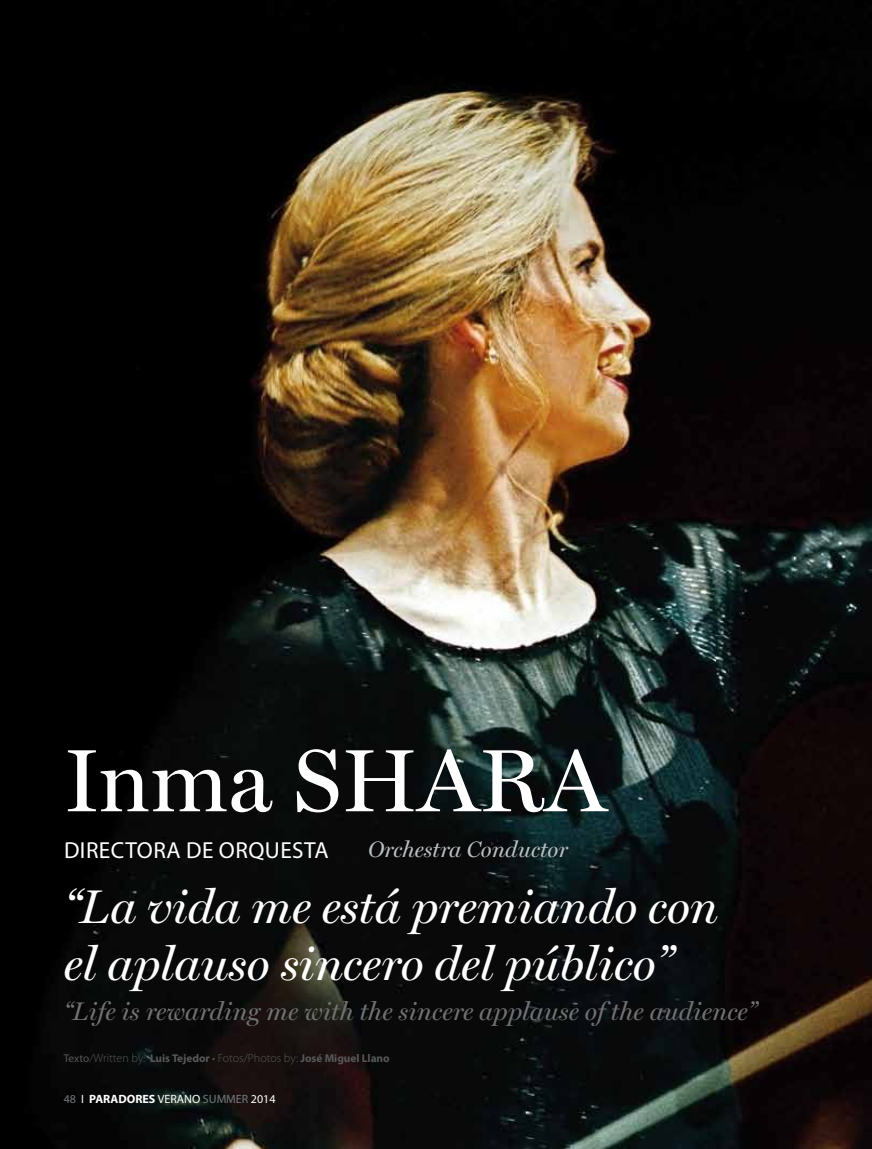
<style>
.page{position:relative;width:872px;height:1149px;background:#fff}
.page>*{position:absolute;margin:0;border:0;box-sizing:border-box;transform-origin:0 0}
.t1{font:89.1px "Miller Display";color:#fff}
.t2{font:italic 47.55px/57px "Miller Display";color:#fff}
.t3{font:italic 25.65px "Miller Display";color:#707172}
.t4{font:23.25px "Myriad Pro";letter-spacing:.02em;color:#fff}
.t5{font:italic 22.5px "Miller Display";color:#b9bfc3}
.t6{font:12px "Myriad Pro";color:#fff}
.t7{font:700 12px "Myriad Pro";color:#fff}
.t8{font:700 11.25px "Myriad Pro";color:#58585a}
.s1{font-weight:400}
.s2{font-weight:300}
.s3{font-weight:300;font-size:12px}
.s4{font-weight:400;color:#72797e}
.s5{font-weight:700}
.s6{color:#72797e}
</style>
<div class="page">
<img style="left:0;top:0;width:872px;height:1148px">
<h1 class="t1" style="left:64px;top:727px;width:345px">Inma Shara</h1>
<h3 class="t4" style="left:64px;top:837px;width:30px">DIRECTORA</h3>
<h3 class="t4" style="left:186px;top:837px;width:93px">DE ORQUESTA</h3>
<h3 class="t5" style="left:368px;top:835px;width:201px">Orchestra Conductor</h3>
<h2 class="t2" style="left:64px;top:877px;width:656px">“La vida me está premiando con el aplauso sincero del público”</h2>
<h3 class="t3" style="left:64px;top:995px;width:694px">“Life is rewarding me with the sincere applause of the audience”</h3>
<p class="t8" style="left:64px;top:1050px;width:327px"><span class="s1">TEXTO</span><span class="s2">/</span><span class="s3">Written by</span><span class="s2">:</span> Luis Tejedor · <span class="s3">Fotos/Photos by:</span> José Miguel Llano</p>
<p class="t7" style="left:64px;top:1090px;width:72px"><span class="s4">48</span> <span class="s1">Ι</span> PARADORE</p>
<p class="t6" style="left:149px;top:1091px;width:128px"><span class="s5">S</span> VERANO <span class="s6">SUMMER</span> 2014</p>
</div>
